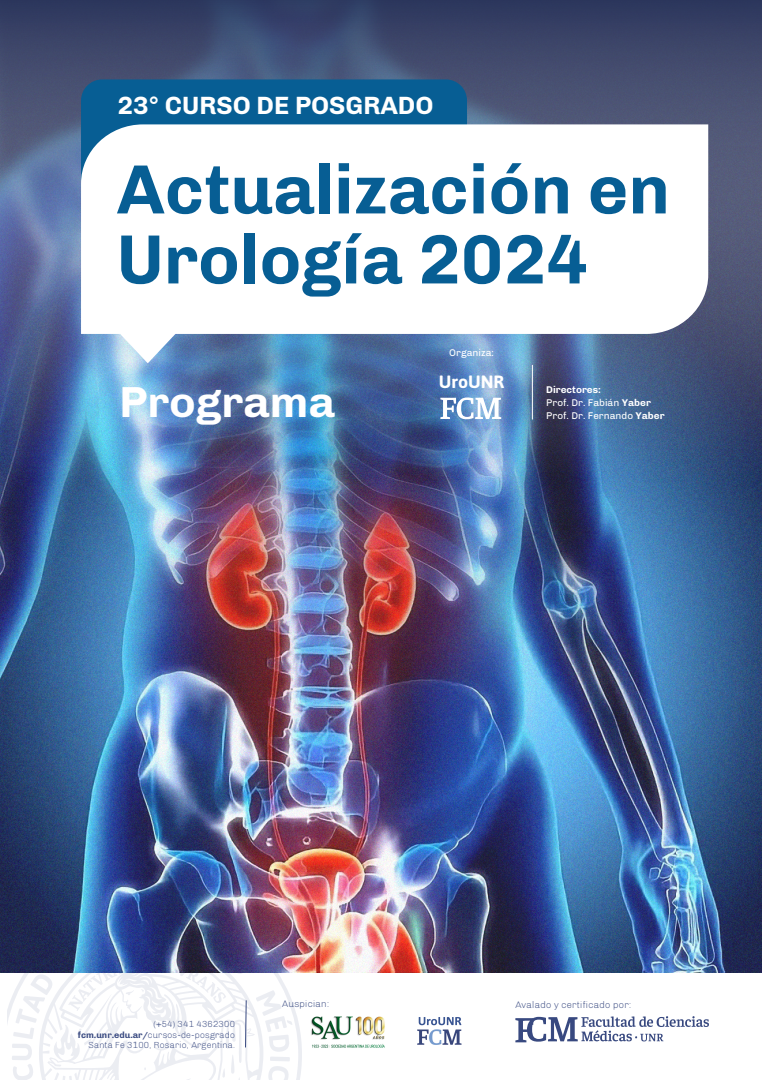
<style>
.page{position:relative;width:762px;height:1080px;background:#fff}
.page>*{position:absolute;margin:0;border:0;box-sizing:border-box;transform-origin:0 0}
.t1{font:700 69.8px/70px "Chivo";color:#075e94}
.t2{font:700 44.4px "Chivo";color:#fff}
.t3{font:700 25.6px "Chivo";color:#fff}
.t4{font:700 17.8px "Asap";color:#fff}
.t5{font:10px/13px "Chivo";color:#fff}
.t6{font:300 9.7px "Chivo";color:#384980}
.t7{font:300 9px/10.8px "Chivo";color:#384980;text-align:right}
.s1{font-weight:700}
</style>
<div class="page">
<img style="left:0;top:485px;width:762px;height:487px">
<img style="left:0;top:0;width:762px;height:485px">
<div style="left:81px;top:79px;width:386px;height:132px;background:#075e94;border-radius:21px"></div>
<svg style="left:79px;top:124px;width:629px;height:210px"></svg>
<svg style="left:120px;top:303px;width:56px;height:60px"></svg>
<svg style="left:7px;top:972px;width:295px;height:108px"></svg>
<svg style="left:515px;top:1016px;width:194px;height:26px"></svg>
<svg style="left:440px;top:397px;width:61px;height:22px"></svg>
<img style="left:311px;top:1016px;width:74px;height:32px">
<img style="left:417px;top:1017px;width:45px;height:28px">
<h3 class="t3" style="left:118px;top:90px;width:317px">23° CURSO DE POSGRADO</h3>
<h1 class="t1" style="left:117px;top:155px;width:555px">Actualización en<br>Urología 2024</h1>
<h2 class="t2" style="left:120px;top:376px;width:217px">Programa</h2>
<p class="t5" style="left:449px;top:346px;width:46px">Organiza:</p>
<h3 class="t4" style="left:439px;top:371px;width:67px">UroUNR</h3>
<p class="t5" style="left:546px;top:383px;width:120px"><span class="s1">Directores:<br></span>Prof. Dr. Fabián <span class="s1">Yaber<br></span>Prof. Dr. Fernando <span class="s1">Yaber</span></p>
<p class="t7" style="left:78px;top:1018px;width:159px">(+54) 341 4362300 <span class="s1">fcm.unr.edu.ar/</span>cursos-de-posgrado<br>Santa Fe 3100, Rosario, Argentina.</p>
<p class="t6" style="left:282px;top:998px;width:49px">Auspician:</p>
<p class="t6" style="left:515px;top:999px;width:117px">Avalado y certificado por:</p>
</div>
